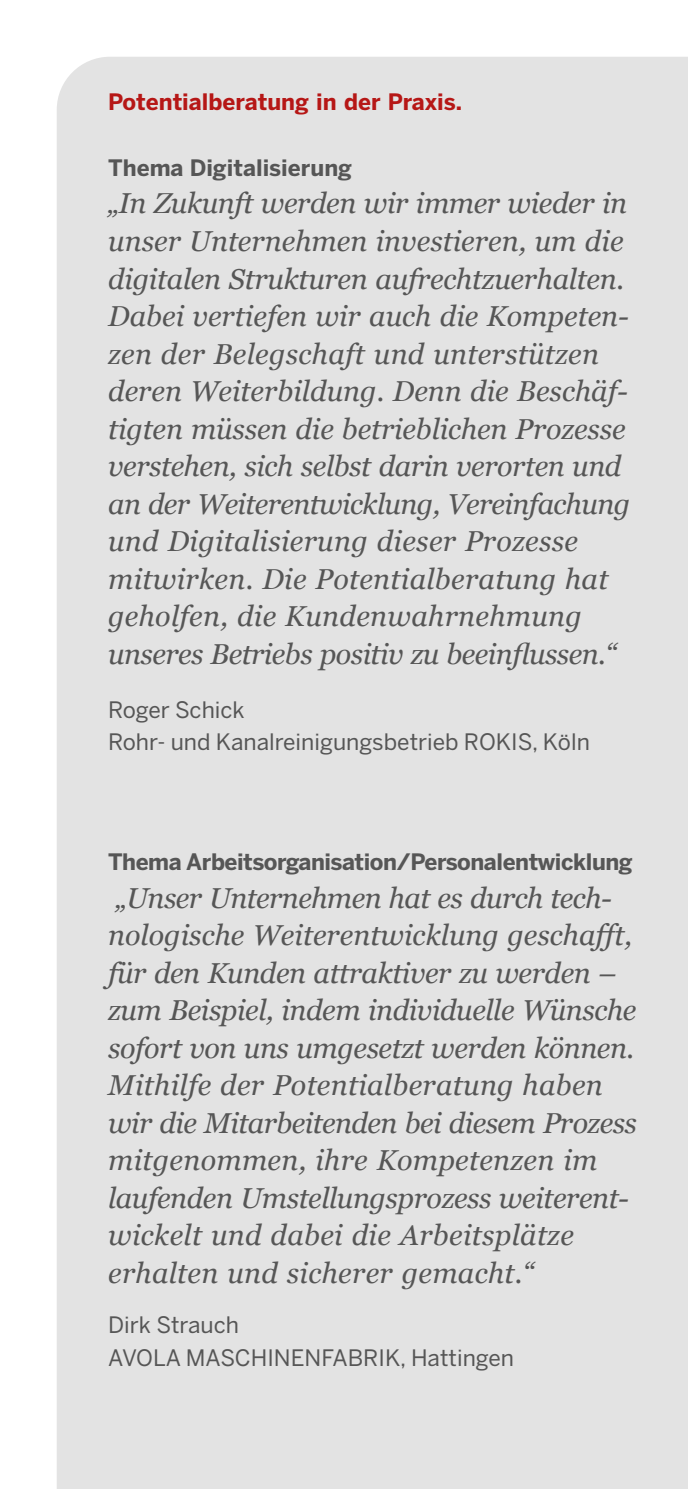
<style>
.page{position:relative;width:688px;height:1489px;background:#fff}
.page>*{position:absolute;margin:0;border:0;box-sizing:border-box;transform-origin:0 0}
.Zitat{font:italic 28.75px/37.5px "Georgia";letter-spacing:-.005em;color:#565656}
.t1{font:22.5px "Benton Sans";color:#565656}
.t2{font:700 22.5px "Benton Sans";letter-spacing:-.02em;color:#565656}
.t3{font:700 22.5px "Benton Sans";color:#b61716}
.t4{font:700 22.5px "Benton Sans";color:#565656}
</style>
<div class="page">
<div style="left:57px;top:57px;width:630px;height:1431px;background:#e3e3e3"></div>
<h2 class="t3" style="left:108px;top:88px;width:355px">Potentialberatung in der Praxis.</h2>
<p class="t4" style="left:108px;top:154px;width:245px">Thema Digitalisierung</p>
<p class="Zitat" style="left:108px;top:184px;width:523px">„In Zukunft werden wir immer wieder in unser Unternehmen investieren, um die digitalen Strukturen aufrechtzuerhalten.<br>Dabei vertiefen wir auch die Kompeten&shy;zen der Belegschaft und unterstützen deren Weiterbildung. Denn die Beschäf&shy;tigten müssen die betrieblichen Prozesse verstehen, sich selbst darin verorten und an der Weiterentwicklung, Vereinfachung und Digitalisierung dieser Prozesse mitwirken. Die Potentialberatung hat geholfen, die Kundenwahrnehmung unseres Betriebs positiv zu beeinflussen.“</p>
<p class="t1" style="left:108px;top:696px;width:138px">Roger Schick</p>
<p class="t1" style="left:108px;top:728px;width:483px">Rohr- und Kanalreinigungsbetrieb ROKIS, Köln</p>
<p class="t2" style="left:108px;top:848px;width:526px">Thema Arbeitsorganisation/Personalentwicklung</p>
<p class="Zitat" style="left:108px;top:877px;width:530px">„Unser Unternehmen hat es durch tech&shy;nologische Weiterentwicklung geschafft, für den Kunden attraktiver zu werden – zum Beispiel, indem individuelle Wünsche sofort von uns umgesetzt werden können.<br>Mithilfe der Potentialberatung haben wir die Mitarbeitenden bei diesem Prozess mitgenommen, ihre Kompetenzen im laufenden Umstellungsprozess weiterent&shy;wickelt und dabei die Arbeitsplätze erhalten und sicherer gemacht.“</p>
<p class="t1" style="left:108px;top:1311px;width:132px">Dirk Strauch</p>
<p class="t1" style="left:108px;top:1344px;width:407px">AVOLA MASCHINENFABRIK, Hattingen</p>
</div>
